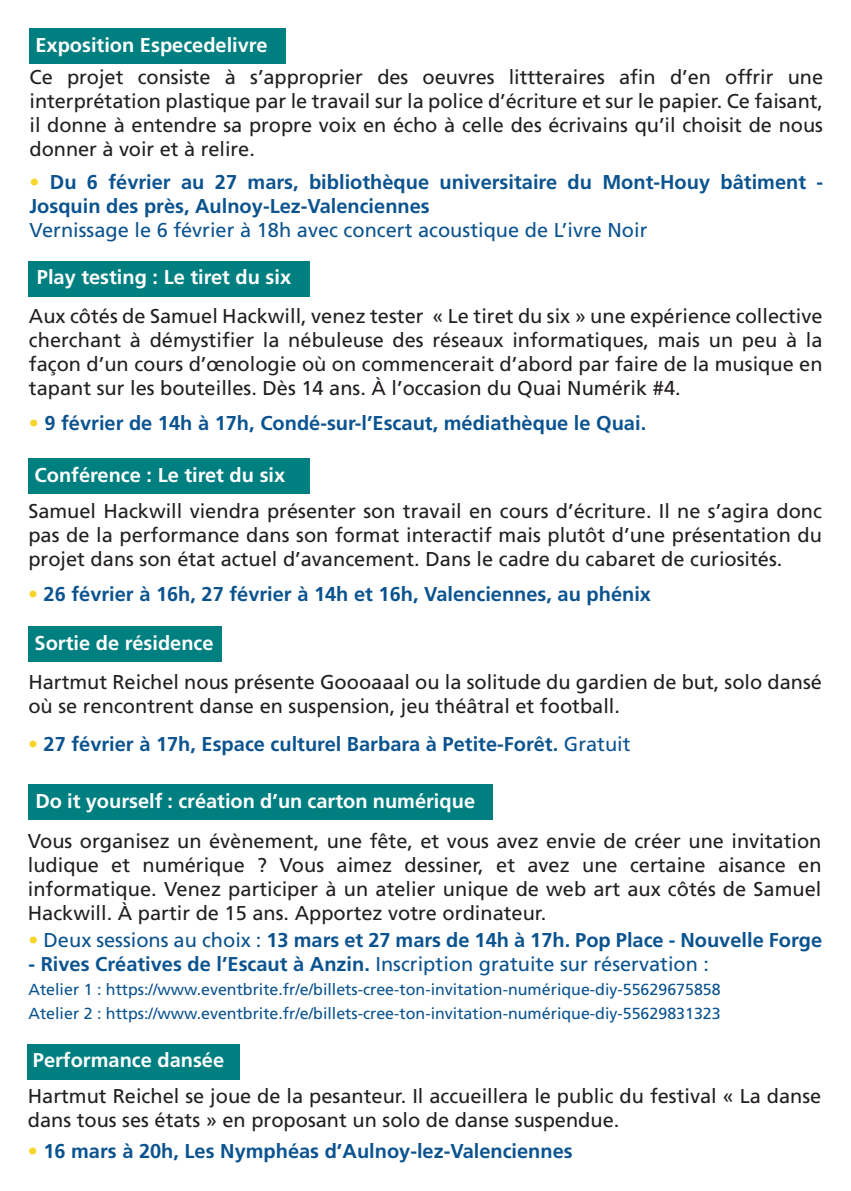
<style>
.page{position:relative;width:851px;height:1191px;background:#fff}
.page>*{position:absolute;margin:0;border:0;box-sizing:border-box;transform-origin:0 0}
.t1{font:20px/24px "Frutiger";color:#231f20;text-align:justify}
.t2{font:700 20px/24px "Frutiger";color:#0b538f}
.t3{font:700 20px "Frutiger";color:#fff}
.t4{font:20px "Frutiger";color:#0b538f}
.t5{font:16px "Frutiger";color:#0b538f}
.s1{font-weight:400;color:#f8d52b}
.s2{font-weight:400}
.s3{font-weight:700}
</style>
<div class="page">
<div style="left:28px;top:261px;width:282px;height:35px;background:#007f81"></div>
<div style="left:28px;top:458px;width:282px;height:36px;background:#007f81"></div>
<div style="left:28px;top:626px;width:194px;height:36px;background:#007f81"></div>
<div style="left:29px;top:28px;width:256px;height:35px;background:#007f81"></div>
<div style="left:28px;top:1044px;width:212px;height:36px;background:#007f81"></div>
<div style="left:28px;top:784px;width:464px;height:35px;background:#007f81"></div>
<p class="t3" style="left:35px;top:33px;width:233px">Exposition Especedelivre</p>
<p class="t1" style="left:29px;top:65px;width:795px">Ce projet consiste à s’approprier des oeuvres littteraires afin d’en offrir une interprétation plastique par le travail sur la police d’écriture et sur le papier. Ce faisant, il donne à entendre sa propre voix en écho à celle des écrivains qu’il choisit de nous donner à voir et à relire.</p>
<p class="t2" style="left:29px;top:170px;width:795px"><span class="s1">•</span> Du 6 février au 27 mars, bibliothèque universitaire du Mont-Houy bâtiment -<br>Josquin des près, Aulnoy-Lez-Valenciennes</p>
<p class="t4" style="left:29px;top:218px;width:619px">Vernissage le 6 février à 18h avec concert acoustique de L’ivre Noir</p>
<p class="t3" style="left:37px;top:265px;width:256px">Play testing : Le tiret du six</p>
<p class="t1" style="left:29px;top:304px;width:795px">Aux côtés de Samuel Hackwill, venez tester « Le tiret du six » une expérience collective cherchant à démystifier la nébuleuse des réseaux informatiques, mais un peu à la façon d’un cours d’œnologie où on commencerait d’abord par faire de la musique en tapant sur les bouteilles. Dès 14 ans. À l’occasion du Quai Numérik #4.</p>
<p class="t2" style="left:29px;top:411px;width:618px"><span class="s1">•</span> 9 février de 14h à 17h, Condé-sur-l’Escaut, médiathèque le Quai.</p>
<p class="t3" style="left:35px;top:463px;width:252px">Conférence : Le tiret du six</p>
<p class="t1" style="left:28px;top:499px;width:795px">Samuel Hackwill viendra présenter son travail en cours d’écriture. Il ne s’agira donc pas de la performance dans son format interactif mais plutôt d’une présentation du projet dans son état actuel d’avancement. Dans le cadre du cabaret de curiosités.</p>
<p class="t2" style="left:28px;top:582px;width:624px"><span class="s1">•</span> 26 février à 16h, 27 février à 14h et 16h, Valenciennes, au phénix</p>
<p class="t3" style="left:35px;top:631px;width:180px">Sortie de résidence</p>
<p class="t1" style="left:28px;top:670px;width:795px">Hartmut Reichel nous présente Goooaaal ou la solitude du gardien de but, solo dansé où se rencontrent danse en suspension, jeu théâtral et football.</p>
<p class="t2" style="left:28px;top:732px;width:604px"><span class="s1">•</span> 27 février à 17h, Espace culturel Barbara à Petite-Forêt. <span class="s2">Gratuit</span></p>
<p class="t3" style="left:35px;top:789px;width:441px">Do it yourself : création d’un carton numérique</p>
<p class="t1" style="left:28px;top:829px;width:795px">Vous organisez un évènement, une fête, et vous avez envie de créer une invitation ludique et numérique ? Vous aimez dessiner, et avez une certaine aisance en informatique. Venez participer à un atelier unique de web art aux côtés de Samuel Hackwill. À partir de 15 ans. Apportez votre ordinateur.</p>
<p class="t2" style="left:28px;top:928px;width:795px"><span class="s1">•</span> <span class="s2">Deux sessions au choix :</span> 13 mars et 27 mars de 14h à 17h. Pop Place - Nouvelle Forge</p>
<p class="t4" style="left:28px;top:952px;width:682px"><span class="s3">- Rives Créatives de l’Escaut à Anzin.</span> Inscription gratuite sur réservation :</p>
<p class="t5" style="left:28px;top:980px;width:693px">Atelier 1 : https://www.eventbrite.fr/e/billets-cree-ton-invitation-numérique-diy-55629675858</p>
<p class="t5" style="left:28px;top:1004px;width:693px">Atelier 2 : https://www.eventbrite.fr/e/billets-cree-ton-invitation-numérique-diy-55629831323</p>
<p class="t3" style="left:33px;top:1047px;width:193px">Performance dansée</p>
<p class="t1" style="left:28px;top:1083px;width:795px">Hartmut Reichel se joue de la pesanteur. Il accueillera le public du festival « La danse dans tous ses états » en proposant un solo de danse suspendue.</p>
<p class="t2" style="left:28px;top:1138px;width:546px"><span class="s1">•</span> 16 mars à 20h, Les Nymphéas d’Aulnoy-lez-Valenciennes</p>
</div>
